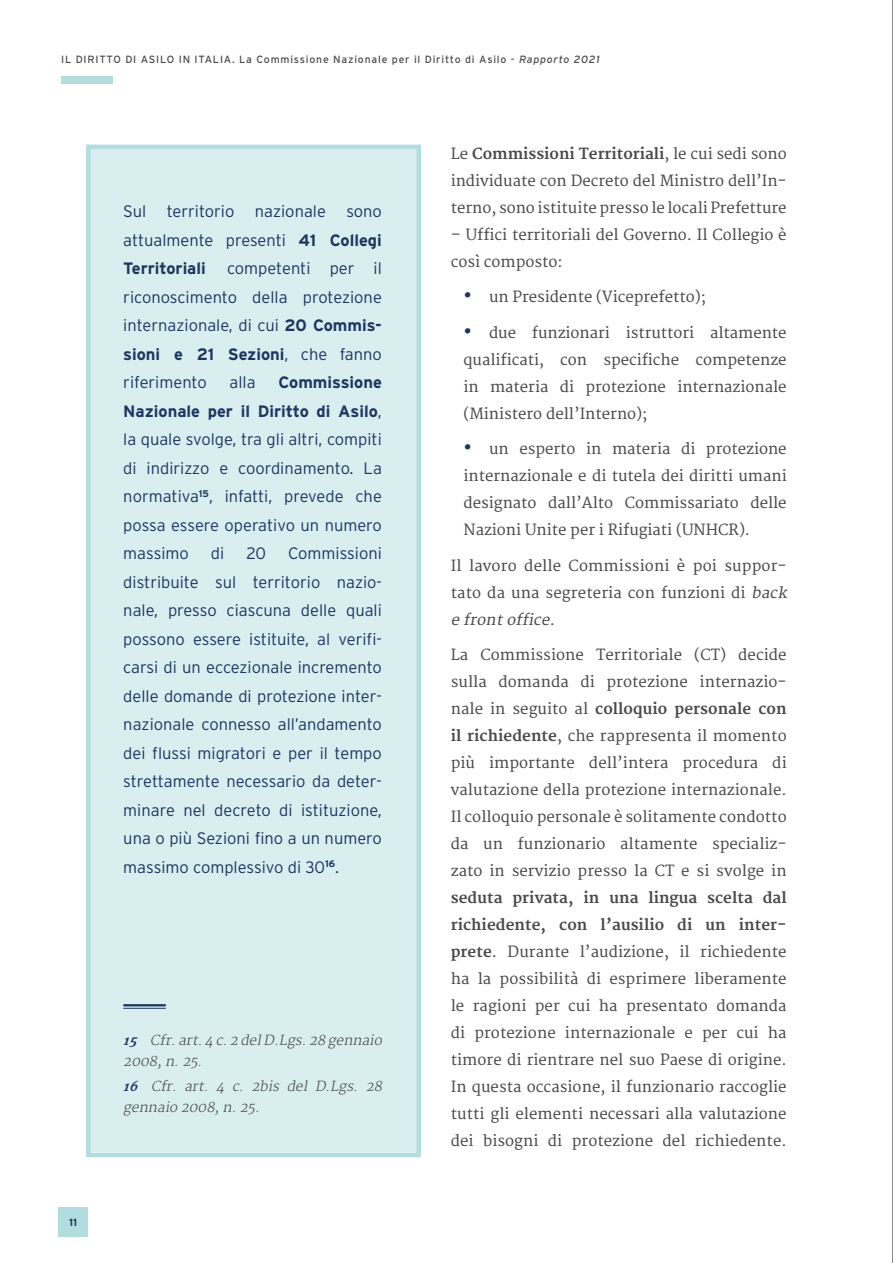
<style>
.page{position:relative;width:893px;height:1263px;background:#fff}
.page>*{position:absolute;margin:0;border:0;box-sizing:border-box;transform-origin:0 0}
.t1{font:300 16.5px/28.5px "Interstate";color:#1c3660;text-align:justify}
.t2{font:15px/27px "Merriweather";color:#4a4a49;text-align:justify}
.t3{font:italic 300 13.5px/21px "Merriweather";color:#4a4a49}
.t4{font:10.5px "Interstate";letter-spacing:.075em;color:#4a4a49}
.t5{font:700 10.5px "Interstate";color:#1c3660}
.s1{font-style:italic}
.s2{font-weight:700}
.s3{font-weight:700;color:#1c3660}
.s4{font-weight:700;font-size:19.5px;color:#1c3660}
</style>
<div class="page">
<div style="left:58px;top:1207px;width:30px;height:30px;background:#b2dddf"></div>
<div style="left:61px;top:76px;width:52px;height:7px;background:#b2dddf"></div>
<div style="left:88px;top:150px;width:333px;height:1002px;background:#d8eeef"></div>
<div style="left:86px;top:145px;width:335px;height:1012px;border:4px solid #b2dddf"></div>
<hr style="left:123px;top:1004px;width:43px;height:2px;background:#1c3660">
<hr style="left:123px;top:1008px;width:43px;height:1px;background:#1c3660">
<hr style="left:892px;top:0;width:1px;height:1263px;background:#1a171c">
<p class="t4" style="left:61px;top:54px;width:540px">IL DIRITTO DI ASILO IN ITALIA. La Commissione Nazionale per il Diritto di Asilo - <span class="s1">Rapporto 2021</span></p>
<p class="t1" style="left:123px;top:197px;width:260px">Sul territorio nazionale sono attualmente presenti <span class="s2">41 Collegi Territoriali</span></p>
<p class="t1" style="left:123px;top:254px;width:260px;text-indent:104px">competenti per il riconoscimento della protezione internazionale, di cui <span class="s2">20 Commis&shy;sioni e 21 Sezioni</span>, che fanno riferimento</p>
<p class="t1" style="left:230px;top:368px;width:28px">alla</p>
<p class="t1" style="left:123px;top:368px;width:260px;text-indent:155px"><span class="s2">Commissione Nazionale per il Diritto di Asilo</span>, la quale svolge, tra gli altri, compiti di indirizzo e coordinamento. La normativa<sup>15</sup>, infatti, prevede che possa essere operativo un numero massimo</p>
<p class="t1" style="left:211px;top:539px;width:15px">di</p>
<p class="t1" style="left:246px;top:539px;width:21px">20</p>
<p class="t1" style="left:123px;top:539px;width:260px;text-indent:165px">Commissioni distribuite sul territorio nazio&shy;nale, presso ciascuna delle quali possono essere istituite, al verifi&shy;carsi di un eccezionale incremento delle domande di protezione inter&shy;nazionale connesso all’andamento dei flussi migratori e per il tempo strettamente necessario da deter&shy;minare nel decreto di istituzione, una o più Sezioni fino a un numero massimo complessivo di 30<sup>16</sup>.</p>
<p class="t5" style="left:69px;top:1216px;width:10px">11</p>
<p class="t3" style="left:123px;top:1030px;width:263px"><span class="s3">15</span> Cfr.art.4 c.2 delD.Lgs.28 gennaio<br>2008,n.25.</p>
<p class="t3" style="left:123px;top:1076px;width:263px"><span class="s3">16</span> Cfr. art. 4 c. 2bis del D.Lgs. 28 gennaio 2008,n.25.</p>
<p class="t2" style="left:451px;top:140px;width:337px">Le <span class="s2">Commissioni Territoriali</span>, le cui sedi sono individuate con Decreto del Ministro dell’In&shy;terno, sono istituite presso le locali Prefetture</p>
<p class="t2" style="left:451px;top:221px;width:337px">– Uffici territoriali del Governo. Il Collegio è così composto:</p>
<p class="t2" style="left:463px;top:284px;width:244px"><span class="s4">•</span> un Presidente (Viceprefetto);</p>
<p class="t2" style="left:463px;top:319px;width:325px"><span class="s4">•</span> due funzionari istruttori altamente qualificati, con specifiche competenze in materia di protezione internazionale (Ministero dell’Interno);</p>
<p class="t2" style="left:463px;top:436px;width:325px"><span class="s4">•</span> un esperto in materia di protezione internazionale e di tutela dei diritti umani designato dall’Alto Commissariato delle Nazioni Unite per i Rifugiati (UNHCR).</p>
<p class="t2" style="left:451px;top:552px;width:341px;text-align:left">Il lavoro delle Commissioni è poi suppor&shy;tato da una segreteria con funzioni di <span class="s1">back e front office</span>.</p>
<p class="t2" style="left:451px;top:642px;width:337px">La Commissione Territoriale (CT) decide sulla domanda di protezione internazio&shy;nale in seguito al <span class="s2">colloquio personale con il richiedente</span>, che rappresenta il momento più importante dell’intera procedura di valutazione della protezione internazionale.<br>Il colloquio personale è solitamente condotto da un funzionario altamente specializ&shy;zato in servizio presso la CT e si svolge in</p>
<p class="t2" style="left:451px;top:885px;width:337px"><span class="s2">seduta privata, in una lingua scelta dal richiedente, con l’ausilio di un inter&shy;prete</span>. Durante l’audizione, il richiedente ha la possibilità di esprimere liberamente le ragioni per cui ha presentato domanda di protezione internazionale e per cui ha timore di rientrare nel suo Paese di origine.<br>In questa occasione, il funzionario raccoglie tutti gli elementi necessari alla valutazione dei bisogni di protezione del richiedente.</p>
</div>
